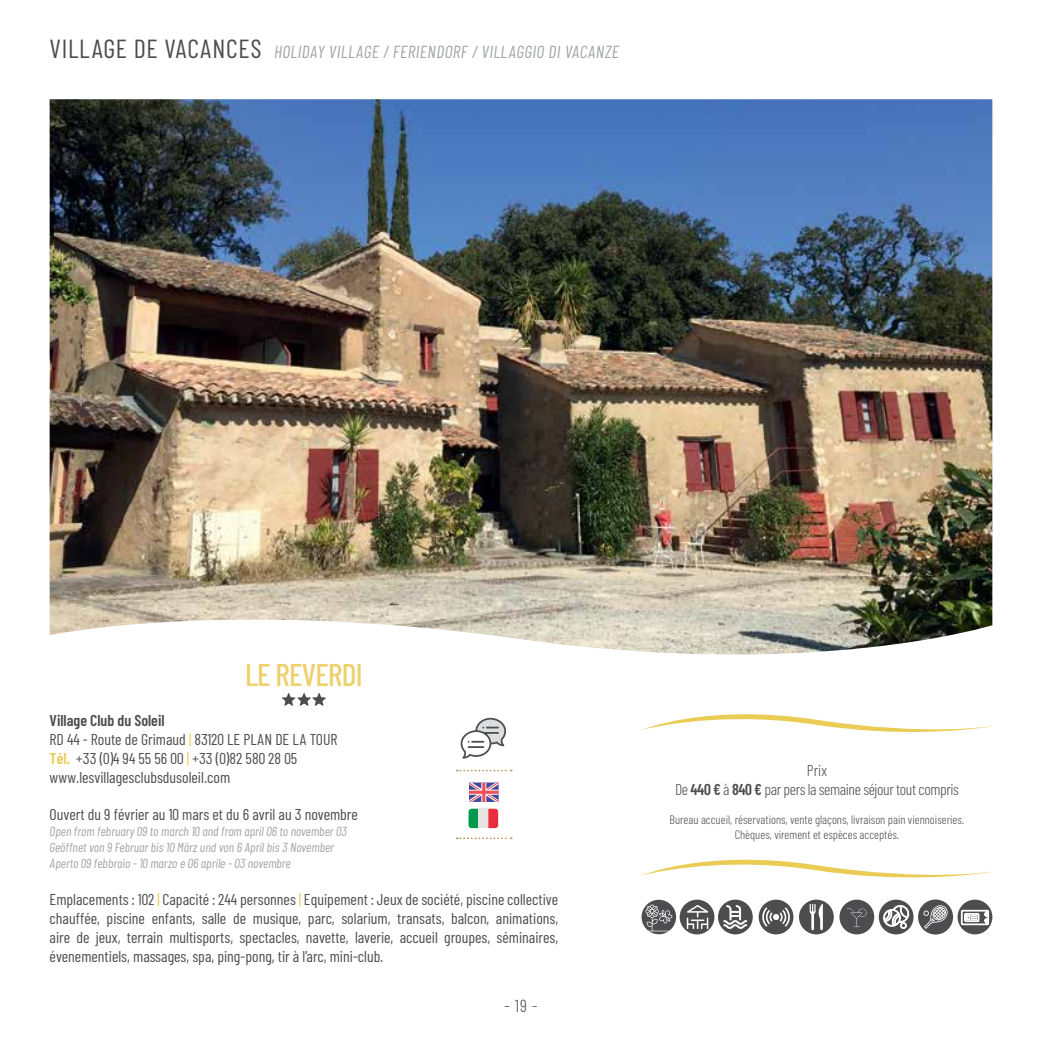
<style>
.page{position:relative;width:1042px;height:1042px;background:#fff}
.page>*{position:absolute;margin:0;border:0;box-sizing:border-box;transform-origin:0 0}
.t1{font:500 31.5px "Barlow Condensed";letter-spacing:-.025em;color:#edd16e}
.t2{font:italic 17.5px "Barlow Condensed";letter-spacing:.025em;color:#a2a4a7}
.t3{font:300 17.5px "Barlow Condensed";color:#4d4d4f}
.t4{font:15.75px/18.9px "Barlow Condensed";color:#4d4d4f}
.t5{font:300 15.75px/18.9px "Barlow Condensed";letter-spacing:-.025em;color:#4d4d4f;text-align:center}
.t6{font:italic 13.12px/15.8px "Barlow Condensed";color:#a2a4a7}
.t7{font:300 12.25px/14.7px "Barlow Condensed";color:#4d4d4f;text-align:center}
.s1{font-style:normal;font-size:26.25px;color:#4d4d4f}
.s2{font-weight:600}
.s3{color:#eacb53}
.s4{font-weight:600;color:#eacb53}
</style>
<div class="page">
<div style="left:758px;top:899px;width:35px;height:35px;background:#4d4d4f;border-radius:50%"></div>
<svg style="left:762px;top:907px;width:28px;height:20px"></svg>
<div style="left:879px;top:899px;width:34px;height:35px;background:#4d4d4f;border-radius:50%"></div>
<svg style="left:883px;top:905px;width:27px;height:23px"></svg>
<svg style="left:642px;top:859px;width:350px;height:19px"></svg>
<img style="left:50px;top:99px;width:942px;height:556px">
<div style="left:718px;top:899px;width:35px;height:35px;background:#4d4d4f;border-radius:50%"></div>
<svg style="left:723px;top:905px;width:24px;height:24px"></svg>
<svg style="left:282px;top:693px;width:44px;height:13px"></svg>
<div style="left:839px;top:899px;width:35px;height:35px;background:#4d4d4f;border-radius:50%"></div>
<svg style="left:847px;top:908px;width:20px;height:19px"></svg>
<div style="left:799px;top:899px;width:35px;height:35px;background:#4d4d4f;border-radius:50%"></div>
<svg style="left:809px;top:904px;width:14px;height:26px"></svg>
<svg style="left:457px;top:770px;width:55px;height:1px"></svg>
<svg style="left:457px;top:837px;width:55px;height:2px"></svg>
<svg style="left:461px;top:717px;width:45px;height:41px"></svg>
<svg style="left:469px;top:782px;width:30px;height:20px"></svg>
<svg style="left:488px;top:809px;width:10px;height:19px"></svg>
<svg style="left:468px;top:809px;width:10px;height:19px"></svg>
<div style="left:478px;top:809px;width:10px;height:19px;background:#e7e5e4"></div>
<svg style="left:641px;top:900px;width:35px;height:34px"></svg>
<svg style="left:645px;top:904px;width:27px;height:27px"></svg>
<svg style="left:679px;top:899px;width:35px;height:35px"></svg>
<svg style="left:687px;top:905px;width:21px;height:24px"></svg>
<div style="left:918px;top:899px;width:35px;height:35px;background:#4d4d4f;border-radius:50%"></div>
<svg style="left:923px;top:905px;width:25px;height:24px"></svg>
<svg style="left:957px;top:899px;width:35px;height:35px"></svg>
<svg style="left:961px;top:910px;width:28px;height:15px"></svg>
<svg style="left:642px;top:714px;width:350px;height:18px"></svg>
<p class="t2" style="left:50px;top:40px;width:571px"><span class="s1">Village de vacances</span> HOLIDAY VILLAGE / FERIENDORF / VILLAGGIO DI VACANZE</p>
<h1 class="t1" style="left:245px;top:655px;width:119px">LE REVERDI</h1>
<p class="t4" style="left:50px;top:710px;width:289px"><span class="s2">Village Club du Soleil<br></span>RD 44 - Route de Grimaud <span class="s3">|</span> 83120 Le Plan de la Tour <span class="s4">Tél.</span> +33 (0)4 94 55 56 00 <span class="s3">|</span> +33 (0)82 580 28 05 www.lesvillagesclubsdusoleil.com</p>
<p class="t4" style="left:50px;top:805px;width:310px">Ouvert du 9 février au 10 mars et du 6 avril au 3 novembre</p>
<p class="t6" style="left:50px;top:823px;width:299px">Open from february 09 to march 10 and from april 06 to november 03<br>Geöffnet von 9 Februar bis 10 März und von 6 April bis 3 November<br>Aperto 09 febbraio - 10 marzo e 06 aprile - 03 novembre</p>
<p class="t4" style="left:50px;top:890px;width:510px;text-align:justify">Emplacements : 102 <span class="s3">|</span> Capacité : 244 personnes <span class="s3">|</span> Equipement : Jeux de société, piscine collective chauffée, piscine enfants, salle de musique, parc, solarium, transats, balcon, animations, aire de jeux, terrain multisports, spectacles, navette, laverie, accueil groupes, séminaires, évenementiels, massages, spa, ping-pong, tir à l’arc, mini-club.</p>
<p class="t3" style="left:504px;top:994px;width:35px">- 19 -</p>
<p class="t5" style="left:675px;top:760px;width:285px">Prix<br>De <span class="s2">440 €</span> à <span class="s2">840 €</span> par pers la semaine séjour tout compris</p>
<p class="t7" style="left:669px;top:812px;width:296px">Bureau accueil, réservations, vente glaçons, livraison pain viennoiseries.<br>Chèques, virement et espèces acceptés.</p>
</div>
